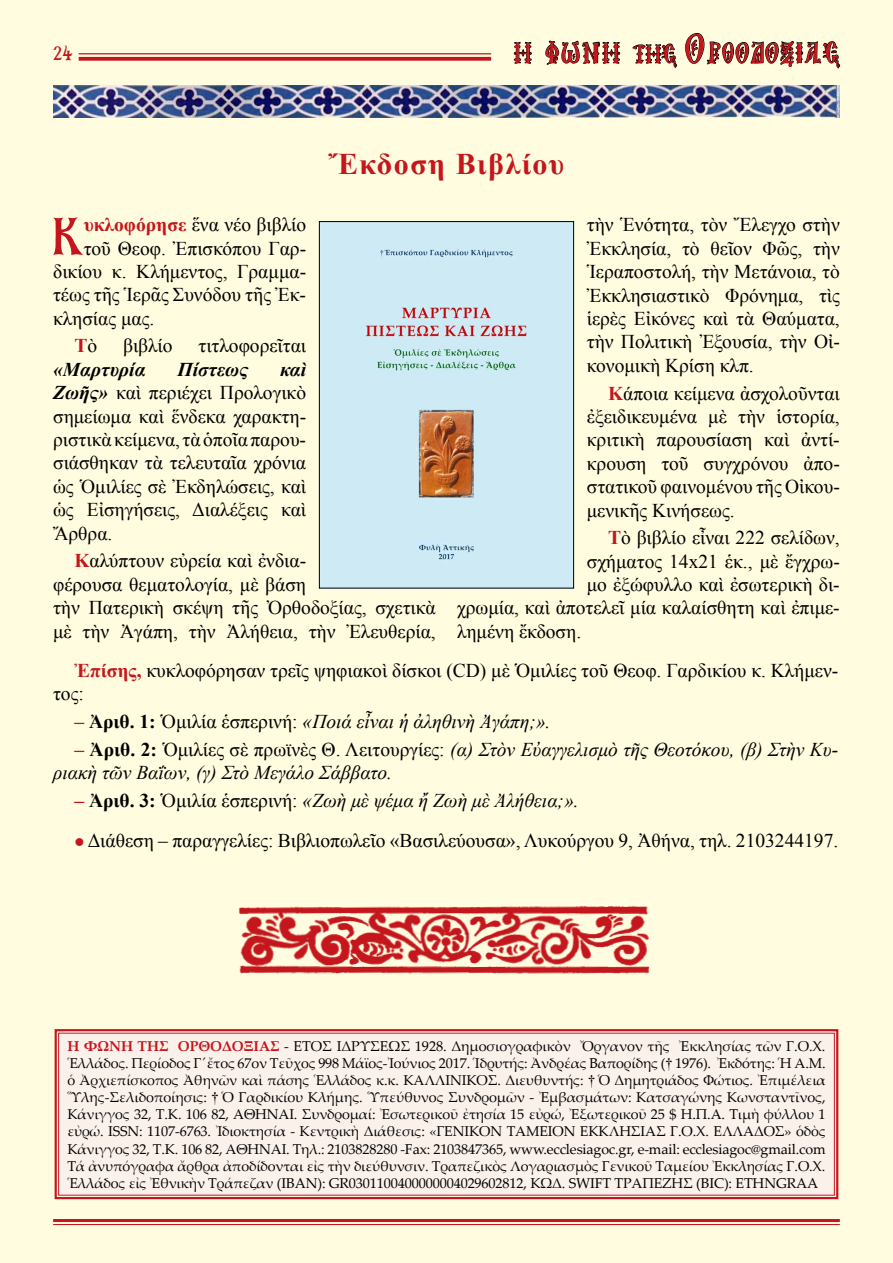
<style>
.page{position:relative;width:893px;height:1263px;background:#fffcdf}
.page>*{position:absolute;margin:0;border:0;box-sizing:border-box;transform-origin:0 0}
.t1{font:52.8px "BYZIMAK";color:#c4161c}
.t2{font:700 30px "Times New Roman";letter-spacing:.05em;color:#c4161c}
.t3{font:27px "Mg Agia Sofia UC Normal";letter-spacing:.05em;color:#c4161c}
.t4{font:19.5px/23.4px "Times New Roman";color:#000;text-align:justify}
.t5{font:italic 19.5px/23.4px "Times New Roman";color:#000}
.t6{font:italic 700 19.5px "Times New Roman";color:#000}
.t7{font:19.5px "BYZIMAK";color:#c4161c}
.t8{font:700 19.5px "Times New Roman";color:#c4161c}
.t9{font:14.25px/17.1px "Palatino Linotype";letter-spacing:-.01em;color:#000;text-align:justify}
.s1{font-size:24px}
.s2{font-size:39px}
.s3{font-weight:700;color:#c4161c}
.s4{font-weight:400;color:#000}
.s5{font-weight:700;font-style:italic}
.s6{font-weight:700;font-style:normal;color:#c4161c}
.s7{font-weight:700;font-style:normal}
.s8{font-style:normal}
.s9{color:#c4161c}
.s10{font-family:"Times New Roman"}
</style>
<div class="page">
<hr style="left:79px;top:53px;width:412px;height:1px;background:#c4161c">
<svg style="left:79px;top:57px;width:412px;height:4px;background:#c8282c"></svg>
<hr style="left:53px;top:1219px;width:787px;height:3px;background:#c4161c">
<hr style="left:53px;top:1224px;width:787px;height:1px;background:#c4161c">
<svg style="left:514px;top:42px;width:18px;height:22px"></svg>
<svg style="left:545px;top:40px;width:75px;height:25px"></svg>
<svg style="left:632px;top:43px;width:45px;height:25px"></svg>
<svg style="left:685px;top:33px;width:155px;height:36px"></svg>
<svg style="left:54px;top:1029px;width:785px;height:171px"></svg>
<img style="left:321px;top:223px;width:251px;height:363px">
<div style="left:319px;top:221px;width:255px;height:367px;border:1px solid #000"></div>
<img style="left:53px;top:85px;width:787px;height:33px">
<img style="left:239px;top:905px;width:411px;height:69px">
<p class="t7" style="left:53px;top:42px;width:21px">24</p>
<h3 class="t3" style="left:514px;top:41px;width:328px">Η ΦΩΝΗ <span class="s1">ΤΗΣ</span> <span class="s2">Ο</span>ΡΘΟΔΟΞΙΑΣ</h3>
<h2 class="t2" style="left:328px;top:144px;width:238px">Ἔκδοση Βιβλίου</h2>
<h1 class="t1" style="left:52px;top:205px;width:33px">Κ</h1>
<p class="t4" style="left:84px;top:213px;width:224px"><span class="s3">υκλοφόρησε</span> ἕνα νέο βιβλίο</p>
<p class="t4" style="left:587px;top:213px;width:255px">τὴν Ἑνότητα, τὸν Ἔλεγχο στὴν Ἐκκλησία, τὸ θεῖον Φῶς, τὴν Ἱεραποστολή, τὴν Μετάνοια, τὸ Ἐκκλησιαστικὸ Φρόνημα, τὶς ἱερὲς Εἰκόνες καὶ τὰ Θαύματα, τὴν Πολιτικὴ Ἐξουσία, τὴν Οἰ&shy;κονομικὴ Κρίση κλπ.</p>
<p class="t4" style="left:587px;top:381px;width:254px;text-indent:21px"><span class="s3">Κ</span>άποια κείμενα ἀσχολοῦνται ἐξειδικευμένα μὲ τὴν ἱστορία, κριτικὴ παρουσίαση καὶ ἀντί&shy;κρουση τοῦ συγχρόνου ἀπο&shy;στατικοῦ φαινομένου τῆς Οἰκου&shy;μενικῆς Κινήσεως.</p>
<p class="t4" style="left:608px;top:526px;width:233px"><span class="s3">Τ</span>ὸ βιβλίο εἶναι 222 σελίδων,</p>
<p class="t4" style="left:587px;top:549px;width:254px">σχήματος 14x21 ἑκ., μὲ ἔγχρω-</p>
<p class="t4" style="left:587px;top:572px;width:254px">μο ἐξώφυλλο καὶ ἐσωτερικὴ δι-</p>
<p class="t4" style="left:457px;top:596px;width:384px">χρωμία, καὶ ἀποτελεῖ μία καλαίσθητη καὶ ἐπιμε-</p>
<p class="t4" style="left:457px;top:619px;width:126px">λημένη ἔκδοση.</p>
<p class="t4" style="left:84px;top:236px;width:224px">τοῦ Θεοφ. Ἐπισκόπου Γαρ-</p>
<p class="t4" style="left:53px;top:259px;width:254px">δικίου κ. Κλήμεντος, Γραμμα-</p>
<p class="t4" style="left:53px;top:283px;width:254px">τέως τῆς Ἱερᾶς Συνόδου τῆς Ἐκ-</p>
<p class="t4" style="left:53px;top:306px;width:103px">κλησίας μας.</p>
<p class="t8" style="left:74px;top:332px;width:24px">Τ<span class="s4">ὸ</span></p>
<p class="t4" style="left:123px;top:334px;width:51px">βιβλίο</p>
<p class="t4" style="left:199px;top:334px;width:109px">τιτλοφορεῖται</p>
<p class="t6" style="left:53px;top:356px;width:94px">«Μαρ-τυρία</p>
<p class="t6" style="left:177px;top:356px;width:72px">Πίστεως</p>
<p class="t4" style="left:53px;top:357px;width:255px;text-indent:227px"><span class="s5">καὶ Ζωῆς»</span> καὶ περιέχει Προλογικὸ σημείωμα καὶ ἕνδεκα χαρακτη&shy;ριστικὰ κείμενα, τὰ ὁποῖα παρου&shy;σιάσθηκαν τὰ τελευταῖα χρόνια ὡς Ὁμιλίες σὲ Ἐκδηλώσεις, καὶ ὡς Εἰσηγήσεις, Διαλέξεις καὶ Ἄρθρα.</p>
<p class="t4" style="left:53px;top:549px;width:384px;text-align:left;text-indent:21px"><span class="s3">Κ</span>αλύπτουν εὐρεία καὶ ἐνδια-<br>φέρουσα θεματολογία, μὲ βάση<br>τὴν Πατερικὴ σκέψη τῆς Ὀρθοδοξίας, σχετικὰ μὲ τὴν Ἀγάπη, τὴν Ἀλήθεια, τὴν Ἐλευθερία,</p>
<p class="t4" style="left:53px;top:658px;width:787px;text-indent:21px"><span class="s3">Ἐπίσης,</span> κυκλοφόρησαν τρεῖς ψηφιακοὶ δίσκοι (CD) μὲ Ὁμιλίες τοῦ Θεοφ. Γαρδικίου κ. Κλήμεν&shy;τος:</p>
<p class="t5" style="left:74px;top:709px;width:478px"><span class="s6">–</span> <span class="s7">Ἀριθ. 1:</span> <span class="s8">Ὁμιλία ἑσπερινή:</span> «Ποιά εἶναι ἡ ἀληθινὴ Ἀγάπη;».</p>
<p class="t5" style="left:53px;top:737px;width:787px;text-indent:21px"><span class="s6">–</span> <span class="s7">Ἀριθ. 2:</span> <span class="s8">Ὁμιλίες σὲ πρωϊνὲς Θ. Λειτουργίες:</span> (α) Στὸν Εὐαγγελισμὸ τῆς Θεοτόκου, (β) Στὴν Κυ&shy;ριακὴ τῶν Βαΐων, (γ) Στὸ Μεγάλο Σάββατο.</p>
<p class="t5" style="left:74px;top:788px;width:506px"><span class="s6">–</span> <span class="s7">Ἀριθ. 3:</span> <span class="s8">Ὁμιλία ἑσπερινή:</span> «Ζωὴ μὲ ψέμα ἤ Ζωὴ μὲ Ἀλήθεια;».</p>
<p class="t4" style="left:74px;top:828px;width:765px"><span class="s9">●</span> Διάθεση – παραγγελίες: Βιβλιοπωλεῖο «Βασιλεύουσα», Λυκούργου 9, Ἀθήνα, τηλ. 2103244197.</p>
<p class="t9" style="left:67px;top:1037px;width:760px"><span class="s3">Η ΦΩΝΗ ΤΗΣ ΟΡΘΟΔΟΞΙΑΣ</span> - ΕΤΟΣ ΙΔΡΥΣΕΩΣ 1928. Δημοσιογραφικὸν Ὄργανον τῆς Ἐκκλησίας τῶν Γ.Ο.Χ.<br>Ἑλλάδος. Περίοδος Γ ́ἔτος 67ον Τεῦχος 998 Μάϊος-Ἰούνιος 2017. Ἱδρυτής: Ἀνδρέας Βαπορίδης (<span class="s10">†</span> 1976). Ἐκδότης: Ἡ Α.Μ. ὁ Ἀρχιεπίσκοπος Ἀθηνῶν καὶ πάσης Ἑλλάδος κ.κ. ΚΑΛΛΙΝΙΚΟΣ. Διευθυντής: <span class="s10">†</span> Ὁ Δημητριάδος Φώτιος. Ἐπιμέλεια Ὕλης-Σελιδοποίησις: <span class="s10">†</span> Ὁ Γαρδικίου Κλήμης. Ὑπεύθυνος Συνδρομῶν - Ἐμβασμάτων: Κατσαγώνης Κωνσταντῖνος, Κάνιγγος 32, Τ.Κ. 106 82, ΑΘΗΝΑΙ. Συνδρομαί: Ἐσωτερικοῦ ἐτησία 15 εὐρώ, Ἐξωτερικοῦ 25 $ Η.Π.Α. Τιμὴ φύλλου 1 εὐρώ. ISSN: 1107-6763. Ἰδιοκτησία - Κεντρικὴ Διάθεσις: «ΓΕΝΙΚΟΝ ΤΑΜΕΙΟΝ ΕΚΚΛΗΣΙΑΣ Γ.Ο.Χ. ΕΛΛΑΔΟΣ» ὁδὸς Κάνιγγος 32, Τ.Κ. 106 82, ΑΘΗΝΑΙ. Τηλ.: 2103828280 -Fax: 2103847365, www.ecclesiagoc.gr, e-mail: ecclesiagoc@gmail.com Τά ἀνυπόγραφα ἄρθρα ἀποδίδονται εἰς τὴν διεύθυνσιν. Τραπεζικὸς Λογαριασμὸς Γενικοῦ Ταμείου Ἐκκλησίας Γ.Ο.Χ.<br>Ἑλλάδος εἰς Ἐθνικὴν Τράπεζαν (IBAN): GR0301100400000004029602812, ΚΩΔ. SWIFT ΤΡΑΠΕΖΗΣ (BIC): ETHNGRAA</p>
</div>
